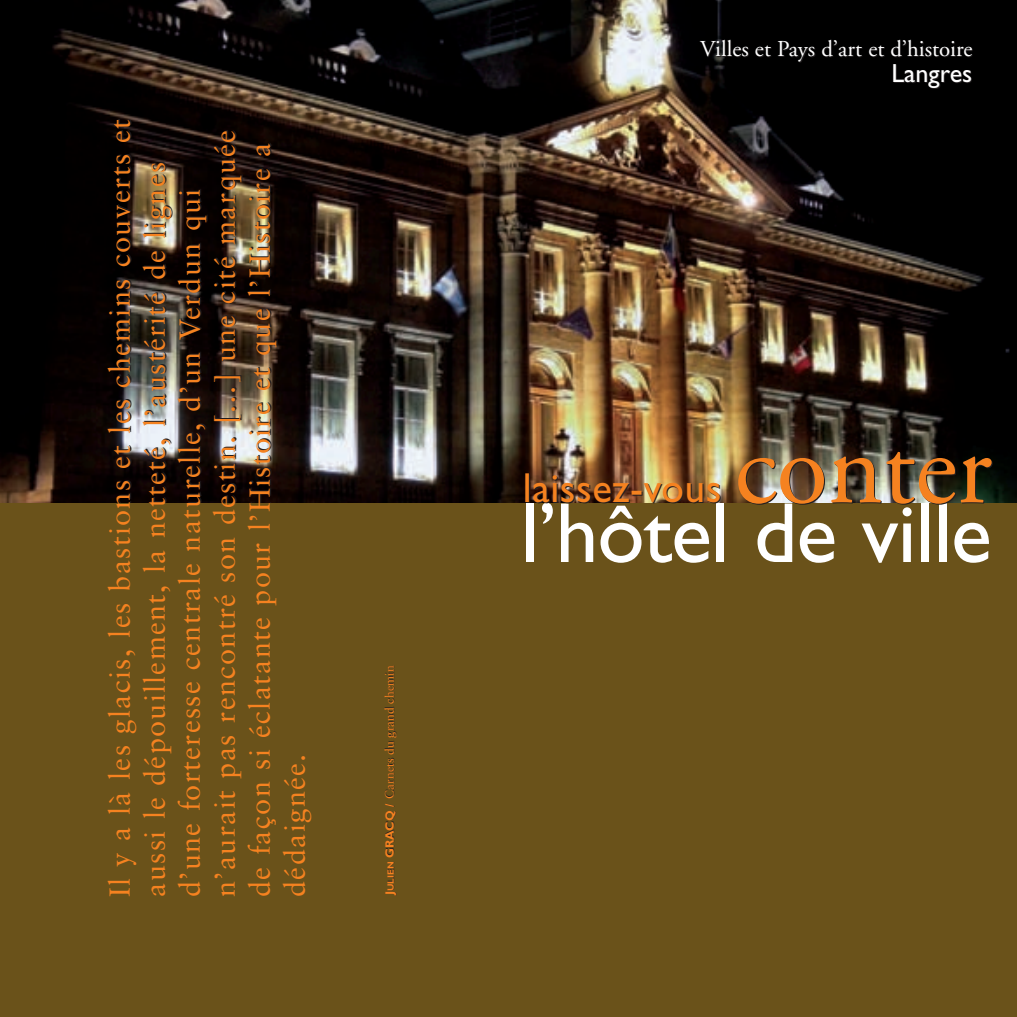
<style>
.page{position:relative;width:1017px;height:1017px;background:#fff}
.page>*{position:absolute;margin:0;border:0;box-sizing:border-box;transform-origin:0 0}
.t1{font:108.5px "Adobe Garamond";color:#f58220}
.t2{font:85.75px "Gill Sans";letter-spacing:-.01em;color:#fff}
.t3{font:42px "Gill Sans";letter-spacing:.015em;color:#f58220}
.t4{font:28.88px/35px "Sabon";letter-spacing:.045em;color:#f58220}
.t5{font:28.88px "Sabon";color:#231f20}
.t6{font:26.25px "Gill Sans";color:#fff}
.t7{font:22.75px "Adobe Garamond";color:#fff}
.t8{font:12.25px "Sabon";color:#f58220}
.s1{font-family:"Gill Sans";font-weight:700}
.s2{font-family:"Gill Sans";font-weight:700;font-size:9.1px}
</style>
<div class="page">
<img style="left:0;top:0;width:1017px;height:503px">
<div style="left:0;top:503px;width:1017px;height:514px;background:#6a521a"></div>
<p class="t4" style="left:105px;top:897px;width:779px;rotate:-90deg">Il y a là les glacis, les bastions et les chemins couverts et aussi le dépouillement, la netteté, l’austérité de lignes d’une forteresse centrale naturelle, d’un Verdun qui n’aurait pas rencontré son destin. […] une cité marquée de façon si éclatante pour l’Histoire et que l’Histoire a dédaignée.</p>
<p class="t5" style="left:109px;top:896px;width:141px;rotate:-90deg">??????????</p>
<p class="t8" style="left:384px;top:895px;width:231px;rotate:-90deg"><span class="s1">J</span><span class="s2">ULIEN</span> <span class="s1">GRACQ /</span> Carnets du grand chemin</p>
<p class="t7" style="left:700px;top:40px;width:274px">Villes et Pays d’art et d’histoire</p>
<p class="t6" style="left:891px;top:64px;width:82px">Langres</p>
<h1 class="t1" style="left:734px;top:425px;width:259px">conter</h1>
<h3 class="t3" style="left:523px;top:472px;width:200px">laissez-vous</h3>
<h2 class="t2" style="left:520px;top:501px;width:473px">l’hôtel de ville</h2>
</div>
